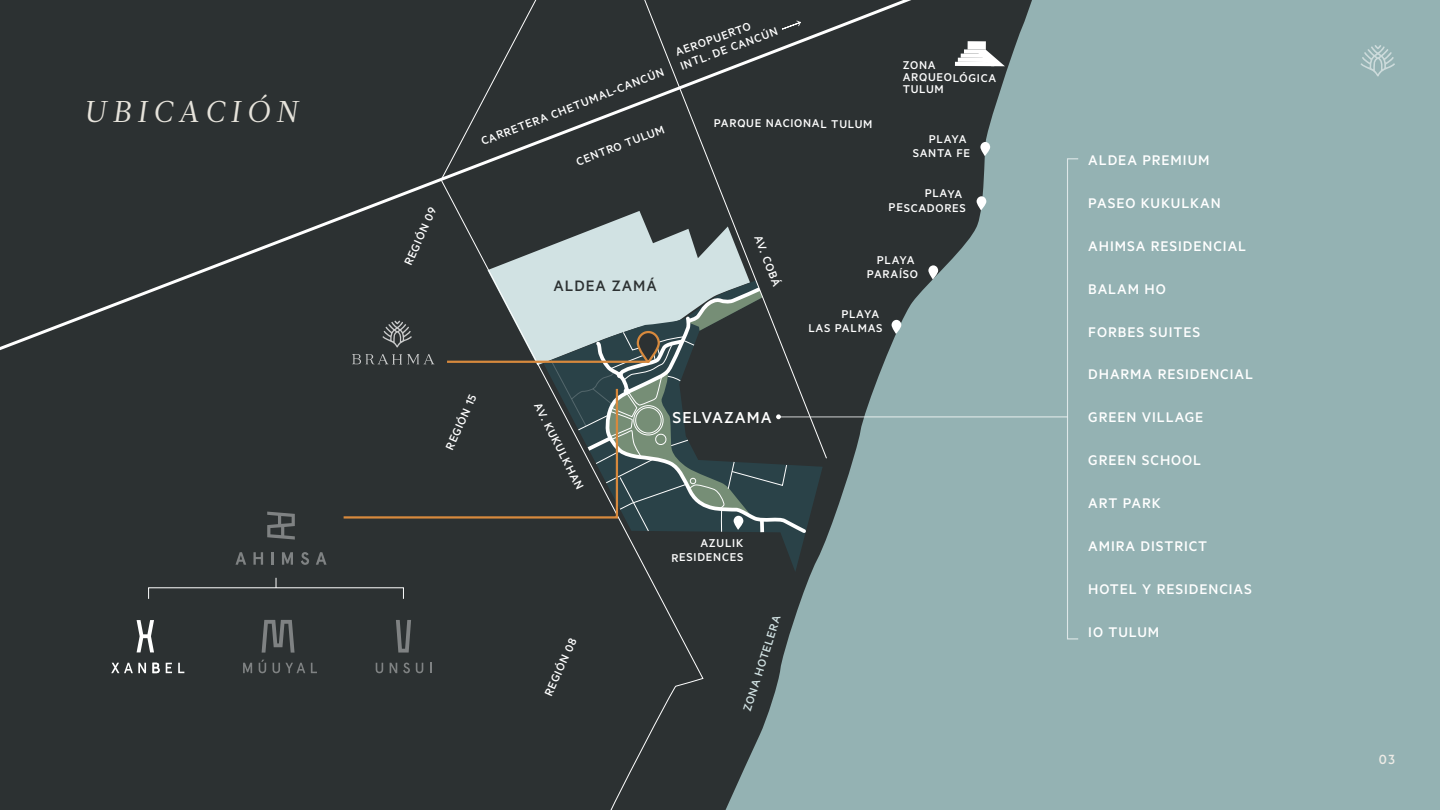
<style>
.page{position:relative;width:1440px;height:810px;background:#fff}
.page>*{position:absolute;margin:0;border:0;box-sizing:border-box;transform-origin:0 0}
.t1{font:italic 30px "Acta";letter-spacing:.2em;color:#e6e3db}
.t2{font:500 17.85px "Metric";letter-spacing:.06em;color:#fff}
.t3{font:500 17.02px "Metric";letter-spacing:.06em;color:#2c3132}
.t4{font:500 15.75px "Metric";letter-spacing:.06em;color:#fff}
.t5{font:500 15px "Metric";color:#edebe6}
.t6{font:500 12.75px/14.2px "Metric";letter-spacing:.05em;color:#fff;text-align:right}
.t7{font:500 12.75px "Metric";color:#d1e2e3}
</style>
<div class="page">
<div style="left:0;top:393px;width:440px;height:417px;background:#2c3132"></div>
<div style="left:704px;top:0;width:736px;height:810px;background:#94b2b3"></div>
<svg style="left:704px;top:459px;width:119px;height:113px;background:#2e3638"></svg>
<div style="left:440px;top:536px;width:264px;height:274px;background:#2c3132"></div>
<svg style="left:0;top:0;width:1073px;height:393px;background:#3d4546"></svg>
<div style="left:600px;top:0;width:227px;height:459px;background:#2c3132"></div>
<svg style="left:781px;top:20px;width:21px;height:10px"></svg>
<div style="left:968px;top:41px;width:18px;height:9px;background:#fff"></div>
<svg style="left:964px;top:49px;width:22px;height:1px"></svg>
<svg style="left:955px;top:50px;width:50px;height:16px"></svg>
<svg style="left:980px;top:142px;width:10px;height:14px"></svg>
<svg style="left:976px;top:196px;width:10px;height:14px"></svg>
<svg style="left:928px;top:265px;width:10px;height:14px"></svg>
<svg style="left:891px;top:320px;width:10px;height:14px"></svg>
<svg style="left:1067px;top:158px;width:11px;height:481px;background:#9bb7b8"></svg>
<hr style="left:777px;top:416px;width:291px;height:1px;background:#fff">
<svg style="left:259px;top:660px;width:7px;height:13px"></svg>
<svg style="left:137px;top:620px;width:17px;height:32px"></svg>
<svg style="left:111px;top:663px;width:35px;height:10px"></svg>
<svg style="left:152px;top:663px;width:8px;height:10px"></svg>
<svg style="left:166px;top:663px;width:6px;height:10px"></svg>
<svg style="left:178px;top:663px;width:6px;height:10px"></svg>
<svg style="left:243px;top:663px;width:9px;height:10px"></svg>
<svg style="left:273px;top:663px;width:32px;height:10px"></svg>
<svg style="left:311px;top:663px;width:6px;height:10px"></svg>
<svg style="left:262px;top:620px;width:33px;height:33px"></svg>
<svg style="left:376px;top:663px;width:7px;height:10px"></svg>
<svg style="left:390px;top:663px;width:7px;height:10px"></svg>
<svg style="left:403px;top:663px;width:7px;height:10px"></svg>
<svg style="left:416px;top:663px;width:7px;height:10px"></svg>
<svg style="left:396px;top:620px;width:15px;height:33px"></svg>
<svg style="left:267px;top:512px;width:28px;height:31px"></svg>
<svg style="left:271px;top:552px;width:3px;height:13px"></svg>
<svg style="left:282px;top:552px;width:11px;height:13px"></svg>
<svg style="left:316px;top:552px;width:11px;height:13px"></svg>
<svg style="left:301px;top:552px;width:8px;height:13px"></svg>
<svg style="left:253px;top:552px;width:10px;height:13px"></svg>
<svg style="left:235px;top:552px;width:11px;height:13px"></svg>
<svg style="left:341px;top:211px;width:467px;height:325px;background:#4d5656"></svg>
<svg style="left:1360px;top:45px;width:35px;height:32px"></svg>
<h1 class="t1" style="left:84px;top:94px;width:215px">UBICACIÓN</h1>
<p class="t6" style="left:401px;top:262px;width:64px;rotate:-66deg">REGIÓN 09</p>
<p class="t6" style="left:479px;top:135px;width:196px;rotate:-21deg">CARRETERA CHETUMAL-CANCÚN</p>
<p class="t6" style="left:574px;top:155px;width:95px;rotate:-21deg">CENTRO TULUM</p>
<h3 class="t3" style="left:553px;top:275px;width:105px">ALDEA ZAMÁ</h3>
<p class="t6" style="left:673px;top:46px;width:104px;text-align:left;rotate:-20deg">AEROPUERTO<br>INTL. DE CANCÚN</p>
<p class="t6" style="left:714px;top:116px;width:160px">PARQUE NACIONAL TULUM</p>
<p class="t6" style="left:903px;top:59px;width:95px;line-height:12px;text-align:left">ZONA<br>ARQUEOLÓGICA<br>TULUM</p>
<p class="t6" style="left:913px;top:131px;width:59px">PLAYA<br>SANTA FE</p>
<p class="t6" style="left:889px;top:186px;width:79px">PLAYA<br>PESCADORES</p>
<p class="t6" style="left:765px;top:233px;width:56px;rotate:69deg">AV. COBÁ</p>
<p class="t6" style="left:867px;top:252px;width:53px;text-align:center">PLAYA<br>PARAÍSO</p>
<p class="t6" style="left:808px;top:307px;width:76px">PLAYA<br>LAS PALMAS</p>
<p class="t6" style="left:442px;top:446px;width:61px;rotate:-66deg">REGIÓN 15</p>
<p class="t6" style="left:544px;top:400px;width:98px;rotate:63deg">AV. KUKULKHAN</p>
<p class="t6" style="left:541px;top:692px;width:64px;rotate:-66deg">REGIÓN 08</p>
<h2 class="t2" style="left:673px;top:407px;width:101px">SELVAZAMA</h2>
<p class="t6" style="left:671px;top:535px;width:74px">AZULIK<br>RESIDENCES</p>
<p class="t7" style="left:739px;top:709px;width:102px;rotate:-72deg">ZONA HOTELERA</p>
<p class="t4" style="left:1088px;top:151px;width:123px">ALDEA PREMIUM</p>
<p class="t4" style="left:1088px;top:194px;width:134px">PASEO KUKULKAN</p>
<p class="t4" style="left:1088px;top:237px;width:159px">AHIMSA RESIDENCIAL</p>
<p class="t4" style="left:1088px;top:280px;width:79px">BALAM HO</p>
<p class="t4" style="left:1088px;top:322px;width:114px">FORBES SUITES</p>
<p class="t4" style="left:1088px;top:365px;width:166px">DHARMA RESIDENCIAL</p>
<p class="t4" style="left:1088px;top:408px;width:117px">GREEN VILLAGE</p>
<p class="t4" style="left:1088px;top:451px;width:114px">GREEN SCHOOL</p>
<p class="t4" style="left:1088px;top:494px;width:74px">ART PARK</p>
<p class="t4" style="left:1088px;top:537px;width:121px">AMIRA DISTRICT</p>
<p class="t4" style="left:1088px;top:580px;width:165px">HOTEL Y RESIDENCIAS</p>
<p class="t4" style="left:1088px;top:623px;width:73px">IO TULUM</p>
<p class="t5" style="left:1379px;top:750px;width:18px">03</p>
</div>
